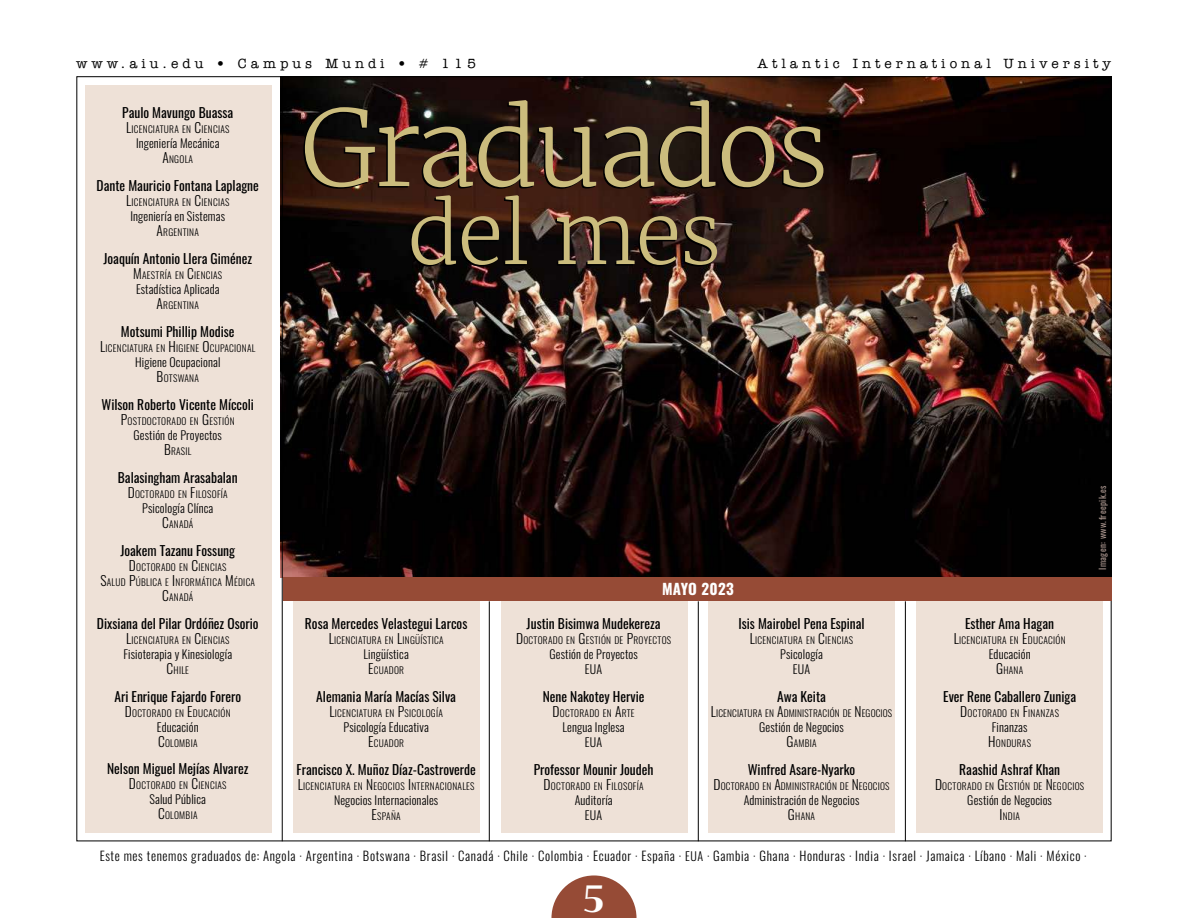
<style>
.page{position:relative;width:1188px;height:918px;background:#fff}
.page>*{position:absolute;margin:0;border:0;box-sizing:border-box;transform-origin:0 0}
.t1{font:300 105px "Merriweather";letter-spacing:-.03em;color:#cbbc7d}
.t2{font:300 84px "Merriweather";letter-spacing:-.02em;color:#cbbc7d}
.t3{font:800 39px "Ador Hairline";color:#fff}
.t4{font:700 15px "Oswald";letter-spacing:.02em;color:#fff}
.t5{font:13.5px "Oswald";color:#000}
.t6{font:500 13.5px "American Typewriter ITC Pro";letter-spacing:.3em;color:#000}
.t7{font:300 12.75px "Oswald";letter-spacing:.05em;color:#000}
.t8{font:300 12px "Oswald";letter-spacing:.01em;color:#000}
.t9{font:300 12px "Oswald";color:#000}
.t10{font:300 9.45px/15px "Oswald";letter-spacing:.03em;color:#000;text-align:center}
.t11{font:9px "Oswald";letter-spacing:.04em;color:#a7938c}
.s1{font-size:13.5px}
.s2{font-size:12px}
</style>
<div class="page">
<img style="left:281px;top:78px;width:829px;height:499px">
<div style="left:293px;top:601px;width:186px;height:232px;background:#eee1d7"></div>
<div style="left:501px;top:601px;width:186px;height:232px;background:#eee1d7"></div>
<div style="left:85px;top:85px;width:187px;height:748px;background:#eee1d7"></div>
<hr style="left:282px;top:76px;width:1px;height:765px;background:#000">
<hr style="left:489px;top:601px;width:1px;height:240px;background:#000">
<div style="left:917px;top:601px;width:186px;height:232px;background:#eee1d7"></div>
<div style="left:709px;top:601px;width:186px;height:232px;background:#eee1d7"></div>
<svg style="left:551px;top:875px;width:86px;height:43px"></svg>
<hr style="left:698px;top:601px;width:1px;height:240px;background:#000">
<div style="left:283px;top:578px;width:829px;height:23px;background:#964b36"></div>
<hr style="left:905px;top:601px;width:1px;height:240px;background:#000">
<h3 class="t6" style="left:76px;top:55px;width:401px">www.aiu.edu • Campus Mundi • # 115</h3>
<h3 class="t6" style="left:758px;top:55px;width:355px">Atlantic International University</h3>
<h3 class="t5" style="left:122px;top:101px;width:113px">Paulo Mavungo Buassa</h3>
<p class="t10" style="left:126px;top:121px;width:105px"><span class="s1">L</span>ICENCIATURA EN <span class="s1">C</span>IENCIAS</p>
<p class="t8" style="left:136px;top:133px;width:85px">Ingeniería Mecánica</p>
<p class="t10" style="left:162px;top:151px;width:32px"><span class="s1">A</span>NGOLA</p>
<h3 class="t5" style="left:97px;top:174px;width:164px">Dante Mauricio Fontana Laplagne</h3>
<p class="t10" style="left:126px;top:194px;width:105px"><span class="s1">L</span>ICENCIATURA EN <span class="s1">C</span>IENCIAS</p>
<p class="t8" style="left:131px;top:206px;width:96px">Ingeniería en Sistemas</p>
<p class="t10" style="left:157px;top:224px;width:44px"><span class="s1">A</span>RGENTINA</p>
<h3 class="t5" style="left:103px;top:247px;width:150px">Joaquín Antonio Llera Giménez</h3>
<p class="t10" style="left:133px;top:267px;width:91px"><span class="s1">M</span>AESTRÍA EN <span class="s1">C</span>IENCIAS</p>
<p class="t8" style="left:136px;top:279px;width:85px">Estadística Aplicada</p>
<p class="t10" style="left:157px;top:297px;width:44px"><span class="s1">A</span>RGENTINA</p>
<h3 class="t5" style="left:121px;top:320px;width:115px">Motsumi Phillip Modise</h3>
<p class="t10" style="left:100px;top:340px;width:157px"><span class="s1">L</span>ICENCIATURA EN <span class="s1">H</span> IGIENE <span class="s1">O</span>CUPACIONAL</p>
<p class="t8" style="left:135px;top:352px;width:87px">Higiene Ocupacional</p>
<p class="t10" style="left:157px;top:370px;width:44px"><span class="s1">B</span>OTSWANA</p>
<h3 class="t5" style="left:101px;top:392px;width:154px">Wilson Roberto Vicente Míccoli</h3>
<p class="t10" style="left:121px;top:413px;width:115px"><span class="s1">P</span>OSTDOCTORADO EN <span class="s1">G</span> ESTIÓN</p>
<p class="t8" style="left:134px;top:424px;width:90px">Gestión de Proyectos</p>
<p class="t10" style="left:164px;top:443px;width:29px"><span class="s1">B</span>RASIL</p>
<h3 class="t5" style="left:118px;top:465px;width:121px">Balasingham Arasabalan</h3>
<p class="t10" style="left:128px;top:485px;width:102px"><span class="s1">D</span>OCTORADO EN <span class="s1">F</span>ILOSOFÍA</p>
<p class="t8" style="left:142px;top:497px;width:73px">Psicología Clínca</p>
<p class="t10" style="left:162px;top:515px;width:33px"><span class="s1">C</span>ANADÁ</p>
<h3 class="t5" style="left:120px;top:538px;width:116px">Joakem Tazanu Fossung</h3>
<p class="t10" style="left:100px;top:558px;width:156px"><span class="s1">D</span>OCTORADO EN <span class="s1">C</span>IENCIAS<br><span class="s1">S</span>ALUD <span class="s1">P</span>ÚBLICA E <span class="s1">I</span> NFORMÁTICA <span class="s1">M</span> ÉDICA<br><span class="s1">C</span>ANADÁ</p>
<h3 class="t5" style="left:97px;top:611px;width:163px">Dixsiana del Pilar Ordóñez Osorio</h3>
<p class="t10" style="left:126px;top:631px;width:105px"><span class="s1">L</span>ICENCIATURA EN <span class="s1">C</span>IENCIAS</p>
<p class="t8" style="left:123px;top:643px;width:110px">Fisioterapia y Kinesiología</p>
<p class="t10" style="left:167px;top:661px;width:24px"><span class="s1">C</span>HILE</p>
<h3 class="t5" style="left:114px;top:684px;width:128px">Ari Enrique Fajardo Forero</h3>
<p class="t10" style="left:125px;top:704px;width:107px"><span class="s1">D</span>OCTORADO EN <span class="s1">E</span>DUCACIÓN</p>
<p class="t8" style="left:157px;top:716px;width:43px">Educación</p>
<p class="t10" style="left:158px;top:734px;width:41px"><span class="s1">C</span>OLOMBIA</p>
<h3 class="t5" style="left:107px;top:757px;width:143px">Nelson Miguel Mejías Alvarez</h3>
<p class="t10" style="left:129px;top:777px;width:99px"><span class="s1">D</span>OCTORADO EN <span class="s1">C</span>IENCIAS</p>
<p class="t8" style="left:150px;top:789px;width:58px">Salud Pública</p>
<p class="t10" style="left:158px;top:807px;width:41px"><span class="s1">C</span>OLOMBIA</p>
<h1 class="t1" style="left:300px;top:83px;width:531px">Graduados</h1>
<h2 class="t2" style="left:407px;top:181px;width:316px">del mes</h2>
<h3 class="t5" style="left:305px;top:612px;width:164px">Rosa Mercedes Velastegui Larcos</h3>
<p class="t10" style="left:329px;top:632px;width:116px"><span class="s1">L</span>ICENCIATURA EN <span class="s1">L</span>INGÜÍSTICA</p>
<p class="t8" style="left:364px;top:644px;width:47px">Lingüística</p>
<p class="t10" style="left:368px;top:662px;width:38px"><span class="s1">E</span>CUADOR</p>
<h3 class="t5" style="left:316px;top:685px;width:141px">Alemania María Macías Silva</h3>
<p class="t10" style="left:329px;top:705px;width:115px"><span class="s1">L</span>ICENCIATURA EN <span class="s1">P</span>SICOLOGÍA</p>
<p class="t8" style="left:343px;top:717px;width:87px">Psicología Educativa</p>
<p class="t10" style="left:368px;top:735px;width:38px"><span class="s1">E</span>CUADOR</p>
<h3 class="t5" style="left:296px;top:758px;width:181px">Francisco X. Muñoz Díaz-Castroverde</h3>
<p class="t10" style="left:298px;top:778px;width:178px"><span class="s1">L</span>ICENCIATURA EN <span class="s1">N</span> EGOCIOS <span class="s1">I</span> NTERNACIONALES</p>
<p class="t8" style="left:334px;top:790px;width:106px">Negocios Internacionales</p>
<p class="t10" style="left:372px;top:808px;width:31px"><span class="s1">E</span>SPAÑA</p>
<h3 class="t4" style="left:662px;top:581px;width:73px">MAYO 2023</h3>
<h3 class="t5" style="left:527px;top:612px;width:136px">Justin Bisimwa Mudekereza</h3>
<p class="t10" style="left:516px;top:632px;width:157px"><span class="s1">D</span> OCTORADO EN <span class="s1">G</span> ESTIÓN DE <span class="s1">P</span>ROYECTOS</p>
<p class="t8" style="left:550px;top:644px;width:90px">Gestión de Proyectos</p>
<p class="t9" style="left:585px;top:659px;width:7px">EUA</p>
<h3 class="t5" style="left:543px;top:685px;width:103px">Nene Nakotey Hervie</h3>
<p class="t10" style="left:553px;top:705px;width:84px"><span class="s1">D</span>OCTORADO EN <span class="s1">A</span>RTE</p>
<p class="t8" style="left:563px;top:717px;width:64px">Lengua Inglesa</p>
<p class="t9" style="left:585px;top:732px;width:7px">EUA</p>
<h3 class="t5" style="left:534px;top:758px;width:121px">Professor Mounir Joudeh</h3>
<p class="t10" style="left:544px;top:778px;width:102px"><span class="s1">D</span>OCTORADO EN <span class="s1">F</span>ILOSOFÍA</p>
<p class="t8" style="left:575px;top:790px;width:39px">Auditoría</p>
<p class="t9" style="left:585px;top:805px;width:7px">EUA</p>
<h3 class="t5" style="left:738px;top:612px;width:128px">Isis Mairobel Pena Espinal</h3>
<p class="t10" style="left:750px;top:632px;width:105px"><span class="s1">L</span>ICENCIATURA EN <span class="s1">C</span>IENCIAS</p>
<p class="t8" style="left:780px;top:644px;width:44px">Psicología</p>
<p class="t9" style="left:793px;top:659px;width:7px">EUA</p>
<h3 class="t5" style="left:777px;top:685px;width:50px">Awa Keita</h3>
<p class="t10" style="left:711px;top:705px;width:183px"><span class="s1">L</span>ICENCIATURA EN <span class="s1">A</span>DMINISTRACIÓN DE <span class="s1">N</span> EGOCIOS</p>
<p class="t8" style="left:759px;top:717px;width:86px">Gestión de Negocios</p>
<p class="t10" style="left:786px;top:735px;width:32px"><span class="s1">G</span>AMBIA</p>
<h3 class="t5" style="left:748px;top:758px;width:109px">Winfred Asare-Nyarko</h3>
<p class="t10" style="left:714px;top:778px;width:177px"><span class="s1">D</span>OCTORADO EN <span class="s1">A</span>DMINISTRACIÓN DE <span class="s1">N</span> EGOCIOS</p>
<p class="t8" style="left:744px;top:790px;width:117px">Administración de Negocios</p>
<p class="t10" style="left:788px;top:808px;width:29px"><span class="s1">G</span> HANA</p>
<h3 class="t5" style="left:965px;top:612px;width:91px">Esther Ama Hagan</h3>
<p class="t10" style="left:954px;top:632px;width:113px"><span class="s1">L</span>ICENCIATURA EN <span class="s1">E</span>DUCACIÓN</p>
<p class="t8" style="left:989px;top:644px;width:43px">Educación</p>
<p class="t10" style="left:996px;top:662px;width:29px"><span class="s1">G</span> HANA</p>
<h3 class="t5" style="left:943px;top:685px;width:134px">Ever Rene Caballero Zuniga</h3>
<p class="t10" style="left:960px;top:705px;width:100px"><span class="s1">D</span>OCTORADO EN <span class="s1">F</span>INANZAS</p>
<p class="t8" style="left:992px;top:717px;width:37px">Finanzas</p>
<p class="t10" style="left:988px;top:735px;width:44px"><span class="s1">H</span>ONDURAS</p>
<h3 class="t5" style="left:959px;top:758px;width:102px">Raashid Ashraf Khan</h3>
<p class="t10" style="left:935px;top:778px;width:151px"><span class="s1">D</span>OCTORADO EN <span class="s1">G</span> ESTIÓN DE <span class="s1">N</span> EGOCIOS</p>
<p class="t8" style="left:967px;top:790px;width:86px">Gestión de Negocios</p>
<p class="t10" style="left:999px;top:808px;width:22px"><span class="s1">I</span> NDIA</p>
<h3 class="t7" style="left:100px;top:844px;width:988px">Este mes tenemos graduados de: Angola · Argentina · Botswana · Brasil · Canadá · Chile · Colombia · Ecuador · España · <span class="s2">EUA</span> · Gambia · Ghana · Honduras · India · Israel · Jamaica · Líbano · Mali · México ·</h3>
<h3 class="t3" style="left:582px;top:869px;width:25px">5</h3>
<p class="t11" style="left:1095px;top:570px;width:86px;rotate:-90deg">Imagen: www.freepik.es</p>
</div>
